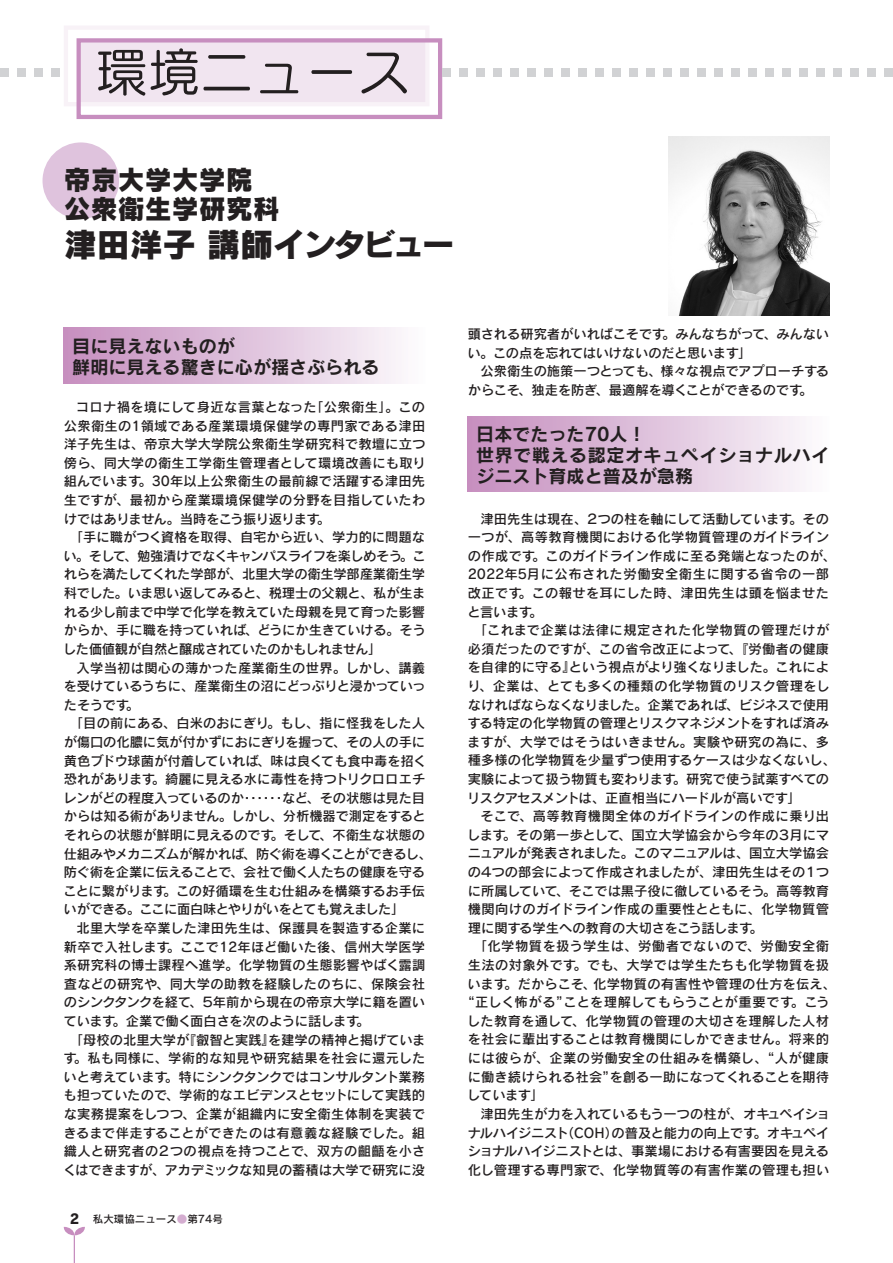
<style>
.page{position:relative;width:893px;height:1263px;background:#fff}
.page>*{position:absolute;margin:0;border:0;box-sizing:border-box;transform-origin:0 0}
.t1{font:52.5px "Seurat Pro M";color:#231f20}
.t2{font:33px "Rodin Pro EB";letter-spacing:-.045em;color:#231f20}
.t3{font:27px/29.7px "Rodin Pro EB";color:#231f20}
.t4{font:18px/21.3px "Rodin Pro B";color:#231f20}
.t5{font:13.35px/18.6px "Rodin Pro DB";color:#231f20}
.t6{font:13.35px "Rodin Pro DB";letter-spacing:.02em;color:#231f20}
.t7{font:13.35px "Rodin Pro DB";letter-spacing:-.02em;color:#231f20}
.t8{font:13.35px "Rodin Pro DB";letter-spacing:.03em;color:#231f20}
.t9{font:13.35px "Rodin Pro DB";letter-spacing:.025em;color:#231f20}
.t10{font:13.35px "Rodin Pro DB";letter-spacing:.035em;color:#231f20}
.t11{font:13.35px "Rodin Pro DB";letter-spacing:-.03em;color:#231f20}
.t12{font:13.35px "Rodin Pro DB";letter-spacing:-.05em;color:#231f20}
.t13{font:13.35px "Rodin Pro DB";letter-spacing:.04em;color:#231f20}
.t14{font:13.35px "Rodin Pro DB";letter-spacing:.045em;color:#231f20}
.t15{font:13.35px "Rodin Pro DB";letter-spacing:-.04em;color:#231f20}
.t16{font:10.5px "Rodin Pro DB";color:#231f20}
.s1{font-family:"Rodin Pro EB";font-size:13.5px}
.s2{color:#d4add0}
</style>
<div class="page">
<div style="left:64px;top:328px;width:361px;height:55px;background:linear-gradient(to right,#c48cbd,#fbfafc)"></div>
<div style="left:468px;top:417px;width:361px;height:74px;background:linear-gradient(to right,#c48cbd,#fbfafc)"></div>
<svg style="left:64px;top:1227px;width:21px;height:36px"></svg>
<div style="left:79px;top:40px;width:348px;height:64px;background:#f1e5f0"></div>
<div style="left:64px;top:26px;width:365px;height:80px;border:4px solid #f8f2f7"></div>
<div style="left:77px;top:38px;width:365px;height:81px;border:4px solid #c78ebf"></div>
<div style="left:0;top:68px;width:9px;height:9px;background:#d1d2d4"></div>
<div style="left:17px;top:68px;width:9px;height:9px;background:#d1d2d4"></div>
<div style="left:34px;top:68px;width:9px;height:9px;background:#d1d2d4"></div>
<div style="left:51px;top:68px;width:9px;height:9px;background:#d1d2d4"></div>
<div style="left:442px;top:68px;width:9px;height:9px;background:#d1d2d4"></div>
<div style="left:459px;top:68px;width:9px;height:9px;background:#d1d2d4"></div>
<div style="left:476px;top:68px;width:9px;height:9px;background:#d1d2d4"></div>
<div style="left:493px;top:68px;width:9px;height:9px;background:#d1d2d4"></div>
<div style="left:510px;top:68px;width:9px;height:9px;background:#d1d2d4"></div>
<div style="left:527px;top:68px;width:9px;height:9px;background:#d1d2d4"></div>
<div style="left:544px;top:68px;width:9px;height:9px;background:#d1d2d4"></div>
<div style="left:561px;top:68px;width:9px;height:9px;background:#d1d2d4"></div>
<div style="left:578px;top:68px;width:9px;height:9px;background:#d1d2d4"></div>
<div style="left:595px;top:68px;width:9px;height:9px;background:#d1d2d4"></div>
<div style="left:612px;top:68px;width:9px;height:9px;background:#d1d2d4"></div>
<div style="left:629px;top:68px;width:9px;height:9px;background:#d1d2d4"></div>
<div style="left:646px;top:68px;width:9px;height:9px;background:#d1d2d4"></div>
<div style="left:663px;top:68px;width:9px;height:9px;background:#d1d2d4"></div>
<div style="left:680px;top:68px;width:9px;height:9px;background:#d1d2d4"></div>
<div style="left:697px;top:68px;width:9px;height:9px;background:#d1d2d4"></div>
<div style="left:714px;top:68px;width:9px;height:9px;background:#d1d2d4"></div>
<div style="left:731px;top:68px;width:9px;height:9px;background:#d1d2d4"></div>
<div style="left:748px;top:68px;width:9px;height:9px;background:#d1d2d4"></div>
<div style="left:765px;top:68px;width:9px;height:9px;background:#d1d2d4"></div>
<div style="left:782px;top:68px;width:9px;height:9px;background:#d1d2d4"></div>
<div style="left:799px;top:68px;width:9px;height:9px;background:#d1d2d4"></div>
<div style="left:816px;top:68px;width:9px;height:9px;background:#d1d2d4"></div>
<div style="left:833px;top:68px;width:9px;height:9px;background:#d1d2d4"></div>
<div style="left:850px;top:68px;width:9px;height:9px;background:#d1d2d4"></div>
<div style="left:867px;top:68px;width:9px;height:9px;background:#d1d2d4"></div>
<div style="left:884px;top:68px;width:9px;height:9px;background:#d1d2d4"></div>
<div style="left:43px;top:142px;width:76px;height:77px;background:#dfc3dd;border-radius:50%"></div>
<img style="left:669px;top:137px;width:160px;height:179px">
<h1 class="t1" style="left:95px;top:38px;width:317px">環境ニュース</h1>
<h3 class="t3" style="left:64px;top:163px;width:217px">帝京大学大学院公衆衛生学研究科</h3>
<h2 class="t2" style="left:64px;top:222px;width:392px">津田洋子 講師インタビュー</h2>
<h3 class="t4" style="left:72px;top:335px;width:309px">目に見えないものが<br>鮮明に見える驚きに心が揺さぶられる</h3>
<p class="t8" style="left:76px;top:398px;width:351px">コロナ禍を境にして身近な言葉となった「公衆衛生」。この</p>
<p class="t9" style="left:64px;top:417px;width:363px">公衆衛生の1領域である産業環境保健学の専門家である津田</p>
<p class="t5" style="left:64px;top:434px;width:363px">洋子先生は、帝京大学大学院公衆衛生学研究科で教壇に立つ</p>
<p class="t6" style="left:64px;top:454px;width:364px">傍ら、同大学の衛生工学衛生管理者として環境改善にも取り</p>
<p class="t6" style="left:64px;top:473px;width:363px">組んでいます。30年以上公衆衛生の最前線で活躍する津田先</p>
<p class="t6" style="left:64px;top:491px;width:363px">生ですが、最初から産業環境保健学の分野を目指していたわ</p>
<p class="t11" style="left:64px;top:510px;width:268px">けではありません。当時をこう振り返ります。</p>
<p class="t5" style="left:70px;top:527px;width:357px">「手に職がつく資格を取得、自宅から近い、学力的に問題な</p>
<p class="t12" style="left:64px;top:547px;width:363px">い。そして、勉強漬けでなくキャンパスライフを楽しめそう。こ</p>
<p class="t5" style="left:64px;top:565px;width:363px">れらを満たしてくれた学部が、北里大学の衛生学部産業衛生学</p>
<p class="t7" style="left:64px;top:584px;width:363px">科でした。いま思い返してみると、税理士の父親と、私が生ま</p>
<p class="t7" style="left:64px;top:603px;width:363px">れる少し前まで中学で化学を教えていた母親を見て育った影響</p>
<p class="t7" style="left:64px;top:621px;width:363px">からか、手に職を持っていれば、どうにか生きていける。そう</p>
<p class="t15" style="left:63px;top:640px;width:320px">した価値観が自然と醸成されていたのかもしれません」</p>
<p class="t6" style="left:77px;top:659px;width:350px">入学当初は関心の薄かった産業衛生の世界。しかし、講義</p>
<p class="t7" style="left:64px;top:677px;width:363px">を受けているうちに、産業衛生の沼にどっぷりと浸かっていっ</p>
<p class="t5" style="left:64px;top:695px;width:77px">たそうです。</p>
<p class="t5" style="left:70px;top:713px;width:357px">「目の前にある、白米のおにぎり。もし、指に怪我をした人</p>
<p class="t5" style="left:64px;top:732px;width:363px">が傷口の化膿に気が付かずにおにぎりを握って、その人の手に</p>
<p class="t5" style="left:64px;top:751px;width:364px">黄色ブドウ球菌が付着していれば、味は良くても食中毒を招く</p>
<p class="t5" style="left:64px;top:769px;width:363px">恐れがあります。綺麗に見える水に毒性を持つトリクロロエチ</p>
<p class="t5" style="left:63px;top:788px;width:363px">レンがどの程度入っているのか･･････など、その状態は見た目</p>
<p class="t5" style="left:64px;top:806px;width:363px">からは知る術がありません。しかし、分析機器で測定をすると</p>
<p class="t5" style="left:64px;top:825px;width:363px">それらの状態が鮮明に見えるのです。そして、不衛生な状態の</p>
<p class="t11" style="left:64px;top:845px;width:370px">仕組みやメカニズムが解かれば、防ぐ術を導くことができるし、</p>
<p class="t5" style="left:64px;top:862px;width:363px">防ぐ術を企業に伝えることで、会社で働く人たちの健康を守る</p>
<p class="t5" style="left:63px;top:881px;width:363px">ことに繋がります。この好循環を生む仕組みを構築するお手伝</p>
<p class="t12" style="left:64px;top:900px;width:342px">いができる。ここに面白味とやりがいをとても覚えました」</p>
<p class="t6" style="left:77px;top:919px;width:350px">北里大学を卒業した津田先生は、保護具を製造する企業に</p>
<p class="t5" style="left:64px;top:937px;width:363px">新卒で入社します。ここで12年ほど働いた後、信州大学医学</p>
<p class="t5" style="left:64px;top:955px;width:363px">系研究科の博士課程へ進学。化学物質の生態影響やばく露調</p>
<p class="t6" style="left:64px;top:975px;width:363px">査などの研究や、同大学の助教を経験したのちに、保険会社</p>
<p class="t5" style="left:64px;top:992px;width:363px">のシンクタンクを経て、５年前から現在の帝京大学に籍を置い</p>
<p class="t11" style="left:64px;top:1012px;width:307px">ています。企業で働く面白さを次のように話します。</p>
<p class="t5" style="left:70px;top:1030px;width:357px">「母校の北里大学が『叡智と実践』を建学の精神と掲げていま</p>
<p class="t9" style="left:64px;top:1049px;width:363px">す。私も同様に、学術的な知見や研究結果を社会に還元した</p>
<p class="t5" style="left:64px;top:1067px;width:363px">いと考えています。特にシンクタンクではコンサルタント業務</p>
<p class="t5" style="left:64px;top:1085px;width:363px">も担っていたので、学術的なエビデンスとセットにして実践的</p>
<p class="t6" style="left:64px;top:1105px;width:363px">な実務提案をしつつ、企業が組織内に安全衛生体制を実装で</p>
<p class="t6" style="left:63px;top:1124px;width:363px">きるまで伴走することができたのは有意義な経験でした。組</p>
<p class="t10" style="left:64px;top:1142px;width:363px">織人と研究者の２つの視点を持つことで、双方の齟齬を小さ</p>
<p class="t5" style="left:63px;top:1160px;width:363px">くはできますが、アカデミックな知見の蓄積は大学で研究に没</p>
<p class="t16" style="left:70px;top:1212px;width:155px"><span class="s1">2</span> 私大環協ニュース<span class="s2">●</span>第74号</p>
<p class="t5" style="left:468px;top:324px;width:363px">頭される研究者がいればこそです。みんなちがって、みんないい。この点を忘れてはいけないのだと思います」</p>
<p class="t5" style="left:468px;top:361px;width:363px;text-indent:13px">公衆衛生の施策一つとっても、様々な視点でアプローチするからこそ、独走を防ぎ、最適解を導くことができるのです。</p>
<h3 class="t4" style="left:476px;top:422px;width:354px">日本でたった70人！<br>世界で戦える認定オキュペイショナルハイジニスト育成と普及が急務</h3>
<p class="t5" style="left:480px;top:509px;width:350px">津田先生は現在、２つの柱を軸にして活動しています。その</p>
<p class="t9" style="left:468px;top:528px;width:363px">一つが、高等教育機関における化学物質管理のガイドライン</p>
<p class="t6" style="left:468px;top:547px;width:370px">の作成です。このガイドライン作成に至る発端となったのが、</p>
<p class="t14" style="left:468px;top:565px;width:363px">2022年5月に公布された労働安全衛生に関する省令の一部</p>
<p class="t8" style="left:468px;top:584px;width:363px">改正です。この報せを耳にした時、津田先生は頭を悩ませた</p>
<p class="t5" style="left:467px;top:602px;width:76px">と言います。</p>
<p class="t13" style="left:474px;top:621px;width:357px">「これまで企業は法律に規定された化学物質の管理だけが</p>
<p class="t5" style="left:468px;top:639px;width:363px">必須だったのですが、この省令改正によって、『労働者の健康</p>
<p class="t5" style="left:468px;top:657px;width:363px">を自律的に守る』という視点がより強くなりました。これによ</p>
<p class="t10" style="left:467px;top:677px;width:364px">り、企業は、とても多くの種類の化学物質のリスク管理をし</p>
<p class="t7" style="left:468px;top:696px;width:363px">なければならなくなりました。企業であれば、ビジネスで使用</p>
<p class="t5" style="left:467px;top:713px;width:363px">する特定の化学物質の管理とリスクマネジメントをすれば済み</p>
<p class="t9" style="left:467px;top:733px;width:363px">ますが、大学ではそうはいきません。実験や研究の為に、多</p>
<p class="t5" style="left:468px;top:750px;width:370px">種多様の化学物質を少量ずつ使用するケースは少なくないし、</p>
<p class="t5" style="left:468px;top:769px;width:363px">実験によって扱う物質も変わります。研究で使う試薬すべての</p>
<p class="t11" style="left:467px;top:789px;width:335px">リスクアセスメントは、正直相当にハードルが高いです」</p>
<p class="t10" style="left:480px;top:807px;width:350px">そこで、高等教育機関全体のガイドラインの作成に乗り出</p>
<p class="t5" style="left:467px;top:825px;width:364px">します。その第一歩として、国立大学協会から今年の３月にマ</p>
<p class="t5" style="left:468px;top:843px;width:363px">ニュアルが発表されました。このマニュアルは、国立大学協会</p>
<p class="t5" style="left:468px;top:862px;width:363px">の４つの部会によって作成されましたが、津田先生はその１つ</p>
<p class="t5" style="left:468px;top:881px;width:363px">に所属していて、そこでは黒子役に徹しているそう。高等教育</p>
<p class="t8" style="left:468px;top:900px;width:363px">機関向けのガイドライン作成の重要性とともに、化学物質管</p>
<p class="t5" style="left:468px;top:918px;width:296px">理に関する学生への教育の大切さをこう話します。</p>
<p class="t13" style="left:474px;top:937px;width:357px">「化学物質を扱う学生は、労働者でないので、労働安全衛</p>
<p class="t8" style="left:468px;top:956px;width:363px">生法の対象外です。でも、大学では学生たちも化学物質を扱</p>
<p class="t6" style="left:468px;top:975px;width:370px">います。だからこそ、化学物質の有害性や管理の仕方を伝え、</p>
<p class="t5" style="left:461px;top:992px;width:370px">“正しく怖がる”ことを理解してもらうことが重要です。こう</p>
<p class="t8" style="left:467px;top:1012px;width:363px">した教育を通して、化学物質の管理の大切さを理解した人材</p>
<p class="t6" style="left:468px;top:1030px;width:363px">を社会に輩出することは教育機関にしかできません。将来的</p>
<p class="t10" style="left:468px;top:1049px;width:363px">には彼らが、企業の労働安全の仕組みを構築し、“人が健康</p>
<p class="t5" style="left:468px;top:1067px;width:363px">に働き続けられる社会”を創る一助になってくれることを期待</p>
<p class="t5" style="left:467px;top:1085px;width:78px">しています」</p>
<p class="t5" style="left:480px;top:1104px;width:351px">津田先生が力を入れているもう一つの柱が、オキュペイショ</p>
<p class="t5" style="left:468px;top:1122px;width:363px">ナルハイジニスト（COH）の普及と能力の向上です。オキュペイ</p>
<p class="t5" style="left:467px;top:1141px;width:363px">ショナルハイジニストとは、事業場における有害要因を見える</p>
<p class="t6" style="left:468px;top:1161px;width:363px">化し管理する専門家で、化学物質等の有害作業の管理も担い</p>
</div>
